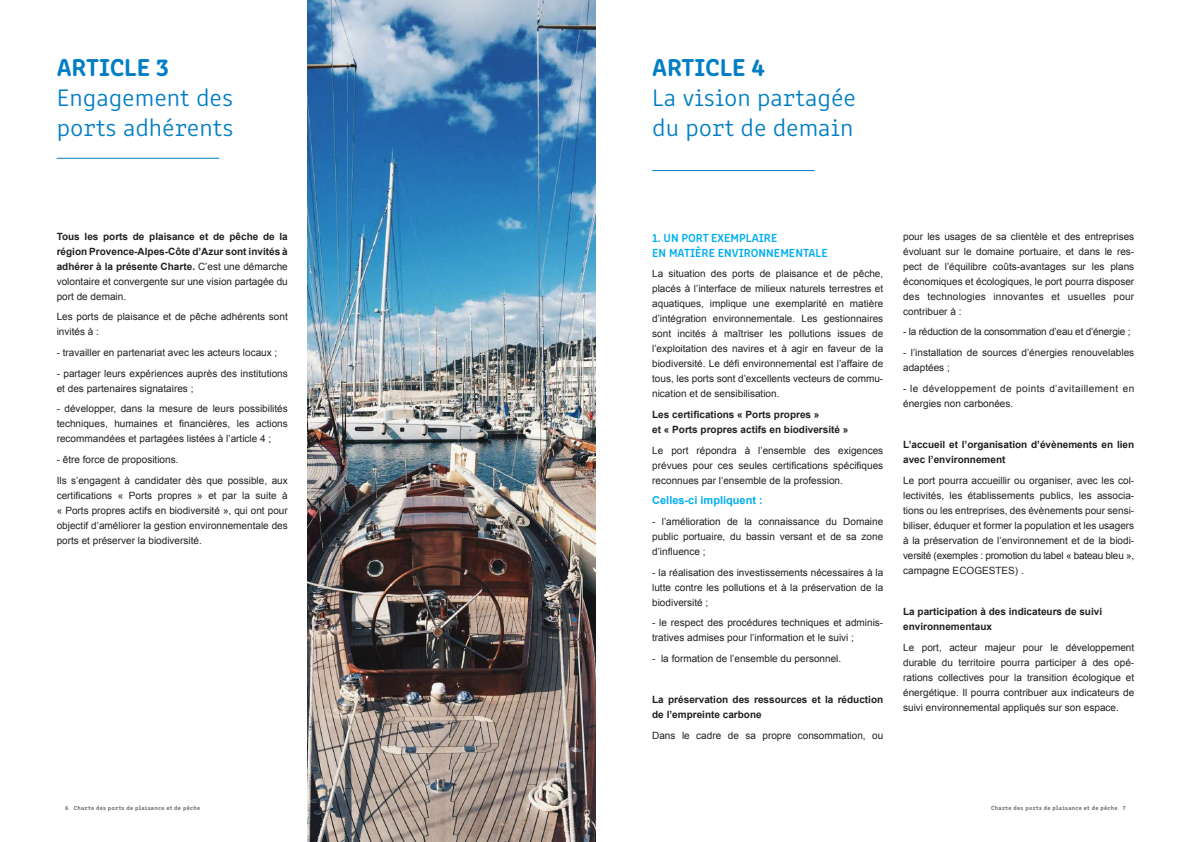
<style>
.page{position:relative;width:1191px;height:842px;background:#fff}
.page>*{position:absolute;margin:0;border:0;box-sizing:border-box;transform-origin:0 0}
.t1{font:300 25px/30px "Clone Rounded";color:#007ec5}
.t2{font:700 25px "Clone Rounded";color:#007ec5}
.t3{font:600 12px/15px "Clone Rounded";color:#00aeef}
.t4{font:700 11px "Arial";color:#00aeef}
.t5{font:10px/15px "Arial";color:#231f20;text-align:justify}
.t6{font:700 10px/15px "Arial";color:#231f20}
.t7{font:10px/15px "Arial";letter-spacing:.04em;color:#231f20}
.t8{font:10px "Arial";letter-spacing:-.02em;color:#231f20}
.t9{font:700 6px "Clone Rounded";letter-spacing:.05em;color:#6c6d70}
.s1{font-weight:400}
</style>
<div class="page">
<img style="left:308px;top:0;width:287px;height:842px">
<hr style="left:57px;top:158px;width:162px;height:1px;background:#007ec5">
<hr style="left:652px;top:170px;width:162px;height:1px;background:#007ec5">
<h1 class="t2" style="left:57px;top:47px;width:114px">ARTICLE 3</h1>
<h1 class="t1" style="left:57px;top:81px;width:178px">Engagement des ports adhérents</h1>
<p class="t6" style="left:57px;top:229px;width:233px;text-align:justify">Tous les ports de plaisance et de pêche de la région Provence-Alpes-Côte d’Azur sont invités à adhérer à la présente Charte. <span class="s1">C’est une démarche volontaire et convergente sur une vision partagée du port de demain.</span></p>
<p class="t5" style="left:57px;top:309px;width:233px">Les ports de plaisance et de pêche adhérents sont invités à :</p>
<p class="t5" style="left:57px;top:345px;width:222px">- travailler en partenariat avec les acteurs locaux ;</p>
<p class="t5" style="left:57px;top:366px;width:233px">- partager leurs expériences auprès des institutions et des partenaires signataires ;</p>
<p class="t5" style="left:57px;top:401px;width:233px">- développer, dans la mesure de leurs possibilités techniques, humaines et financières, les actions recommandées et partagées listées à l’article 4 ;</p>
<p class="t5" style="left:57px;top:449px;width:233px;line-height:20.7px">- être force de propositions.<br>Ils s’engagent à candidater dès que possible, aux</p>
<p class="t5" style="left:57px;top:488px;width:233px">certifications « Ports propres » et par la suite à « Ports propres actifs en biodiversité », qui ont pour objectif d’améliorer la gestion environnementale des ports et préserver la biodiversité.</p>
<h1 class="t2" style="left:652px;top:47px;width:114px">ARTICLE 4</h1>
<h1 class="t1" style="left:652px;top:81px;width:205px">La vision partagée du port de demain</h1>
<p class="t3" style="left:652px;top:229px;width:177px">1. UN PORT EXEMPLAIRE<br>EN MATIÈRE ENVIRONNEMENTALE</p>
<p class="t5" style="left:652px;top:266px;width:233px">La situation des ports de plaisance et de pêche, placés à l’interface de milieux naturels terrestres et aquatiques, implique une exemplarité en matière d’intégration environnementale. Les gestionnaires sont incités à maîtriser les pollutions issues de l’exploitation des navires et à agir en faveur de la biodiversité. Le défi environnemental est l’affaire de tous, les ports sont d’excellents vecteurs de commu&shy;nication et de sensibilisation.</p>
<p class="t6" style="left:652px;top:407px;width:198px">Les certifications « Ports propres »<br>et « Ports propres actifs en biodiversité »</p>
<p class="t5" style="left:652px;top:443px;width:233px">Le port répondra à l’ensemble des exigences prévues pour ces seules certifications spécifiques reconnues par l’ensemble de la profession.</p>
<p class="t4" style="left:652px;top:493px;width:112px">Celles-ci impliquent :</p>
<p class="t5" style="left:652px;top:514px;width:233px">- l’amélioration de la connaissance du Domaine public portuaire, du bassin versant et de sa zone d’influence ;</p>
<p class="t5" style="left:652px;top:565px;width:233px">- la réalisation des investissements nécessaires à la lutte contre les pollutions et à la préservation de la biodiversité ;</p>
<p class="t5" style="left:652px;top:615px;width:233px">- le respect des procédures techniques et adminis&shy;tratives admises pour l’information et le suivi ;</p>
<p class="t5" style="left:652px;top:651px;width:190px">- la formation de l’ensemble du personnel.</p>
<p class="t6" style="left:652px;top:693px;width:233px">La préservation des ressources et la réduction de l’empreinte carbone</p>
<p class="t5" style="left:652px;top:728px;width:233px">Dans le cadre de sa propre consommation, ou</p>
<p class="t5" style="left:903px;top:229px;width:233px">pour les usages de sa clientèle et des entreprises évoluant sur le domaine portuaire, et dans le res&shy;pect de l’équilibre coûts-avantages sur les plans économiques et écologiques, le port pourra disposer des technologies innovantes et usuelles pour contribuer à :</p>
<p class="t8" style="left:903px;top:325px;width:229px">- la réduction de la consommation d’eau et d’énergie ;</p>
<p class="t5" style="left:903px;top:345px;width:232px">- l’installation de sources d’énergies renouvelables adaptées ;</p>
<p class="t7" style="left:903px;top:381px;width:232px">- le développement de points d’avitaillement en énergies non carbonées.</p>
<p class="t6" style="left:903px;top:437px;width:233px">L’accueil et l’organisation d’évènements en lien avec l’environnement</p>
<p class="t5" style="left:903px;top:473px;width:233px">Le port pourra accueillir ou organiser, avec les col&shy;lectivités, les établissements publics, les associa&shy;tions ou les entreprises, des évènements pour sensi&shy;biliser, éduquer et former la population et les usagers à la préservation de l’environnement et de la biodi&shy;versité (exemples : promotion du label « bateau bleu », campagne ECOGESTES) .</p>
<p class="t6" style="left:903px;top:604px;width:200px">La participation à des indicateurs de suivi environnementaux</p>
<p class="t5" style="left:903px;top:640px;width:233px">Le port, acteur majeur pour le développement durable du territoire pourra participer à des opé&shy;rations collectives pour la transition écologique et énergétique. Il pourra contribuer aux indicateurs de suivi environnemental appliqués sur son espace.</p>
<p class="t9" style="left:65px;top:803px;width:136px">6 Charte des ports de plaisance et de pêche</p>
<p class="t9" style="left:991px;top:803px;width:136px">Charte des ports de plaisance et de pêche 7</p>
</div>
